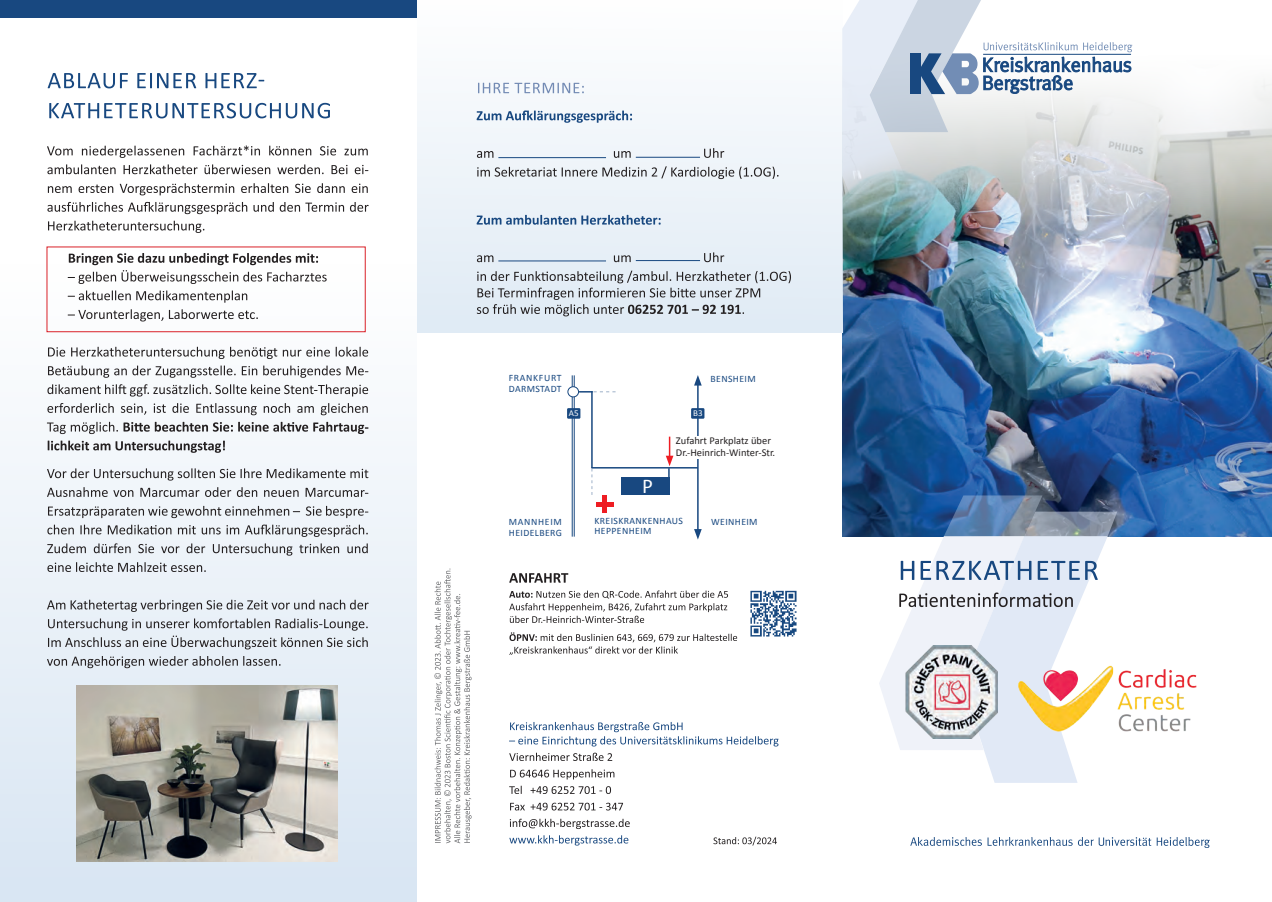
<style>
.page{position:relative;width:1272px;height:902px;background:#fff}
.page>*{position:absolute;margin:0;border:0;box-sizing:border-box;transform-origin:0 0}
.t1{font:21px "Calibri";color:#fff}
.t2{font:10.5px/12px "Calibri";color:#231f20}
.t3{font:9.75px/10.5px "Calibri";letter-spacing:.04em;color:#184880}
.t4{font:9px "Calibri";color:#fff}
</style>
<div class="page">
<img style="left:842px;top:235px;width:429px;height:301px">
<img style="left:842px;top:45px;width:429px;height:190px">
<svg style="left:842px;top:0;width:290px;height:194px"></svg>
<svg style="left:879px;top:495px;width:238px;height:287px"></svg>
<svg style="left:910px;top:837px;width:299px;height:10px"></svg>
<div style="left:0;top:264px;width:417px;height:637px;background:linear-gradient(to bottom,#fefefe,#d8e6f3)"></div>
<img style="left:76px;top:685px;width:262px;height:176px">
<div style="left:0;top:0;width:417px;height:17px;background:#184880"></div>
<svg style="left:47px;top:656px;width:233px;height:12px;background:#bbc1c8"></svg>
<svg style="left:48px;top:618px;width:320px;height:31px;background:#c7cdd3"></svg>
<svg style="left:47px;top:599px;width:321px;height:13px;background:#c2c7cd"></svg>
<svg style="left:47px;top:562px;width:159px;height:10px;background:#b8bbc1"></svg>
<svg style="left:47px;top:543px;width:321px;height:12px;background:#c5c9ce"></svg>
<svg style="left:47px;top:524px;width:321px;height:13px"></svg>
<svg style="left:48px;top:506px;width:320px;height:12px"></svg>
<svg style="left:47px;top:487px;width:321px;height:10px"></svg>
<svg style="left:47px;top:468px;width:321px;height:12px"></svg>
<svg style="left:48px;top:440px;width:177px;height:13px"></svg>
<svg style="left:47px;top:422px;width:321px;height:12px"></svg>
<svg style="left:47px;top:403px;width:321px;height:12px"></svg>
<svg style="left:47px;top:384px;width:321px;height:12px"></svg>
<svg style="left:48px;top:365px;width:320px;height:13px"></svg>
<svg style="left:48px;top:347px;width:320px;height:12px"></svg>
<svg style="left:68px;top:309px;width:190px;height:12px"></svg>
<svg style="left:68px;top:290px;width:179px;height:13px"></svg>
<svg style="left:68px;top:253px;width:258px;height:31px"></svg>
<svg style="left:48px;top:221px;width:156px;height:12px"></svg>
<svg style="left:47px;top:202px;width:321px;height:12px"></svg>
<svg style="left:48px;top:183px;width:320px;height:12px"></svg>
<svg style="left:47px;top:164px;width:321px;height:10px"></svg>
<svg style="left:47px;top:145px;width:321px;height:13px"></svg>
<svg style="left:49px;top:103px;width:281px;height:15px"></svg>
<svg style="left:48px;top:73px;width:216px;height:15px"></svg>
<img style="left:1014px;top:664px;width:183px;height:68px">
<img style="left:906px;top:645px;width:91px;height:93px">
<div style="left:417px;top:0;width:425px;height:333px;background:linear-gradient(to bottom,#fefefe,#dfeaf4)"></div>
<svg style="left:509px;top:835px;width:119px;height:10px"></svg>
<svg style="left:510px;top:818px;width:119px;height:11px"></svg>
<svg style="left:510px;top:802px;width:113px;height:8px"></svg>
<svg style="left:509px;top:785px;width:102px;height:8px"></svg>
<svg style="left:510px;top:769px;width:104px;height:10px"></svg>
<svg style="left:509px;top:752px;width:103px;height:8px"></svg>
<svg style="left:509px;top:721px;width:269px;height:25px"></svg>
<svg style="left:434px;top:568px;width:37px;height:275px"></svg>
<svg style="left:713px;top:836px;width:64px;height:9px"></svg>
<svg style="left:509px;top:632px;width:228px;height:23px"></svg>
<svg style="left:509px;top:590px;width:219px;height:33px"></svg>
<svg style="left:509px;top:573px;width:59px;height:9px"></svg>
<div style="left:602px;top:495px;width:5px;height:17px;background:#ee1d23"></div>
<hr style="left:596px;top:502px;width:17px;height:4px;background:#ee1d23">
<div style="left:621px;top:477px;width:48px;height:18px;background:#184880"></div>
<hr style="left:573px;top:375px;width:1px;height:161px;background:#184880">
<hr style="left:571px;top:375px;width:1px;height:161px;background:#184880">
<hr style="left:591px;top:391px;width:1px;height:77px;background:#184880">
<hr style="left:591px;top:467px;width:107px;height:1px;background:#184880">
<hr style="left:697px;top:383px;width:1px;height:148px;background:#184880">
<svg style="left:694px;top:375px;width:7px;height:10px"></svg>
<svg style="left:694px;top:529px;width:7px;height:10px"></svg>
<svg style="left:591px;top:468px;width:1px;height:27px"></svg>
<div style="left:568px;top:386px;width:10px;height:11px;background:#fff;border-radius:50%"></div>
<div style="left:567px;top:386px;width:12px;height:11px;border:1px solid #184880;border-radius:50%"></div>
<div style="left:691px;top:408px;width:13px;height:10px;background:#184880"></div>
<div style="left:567px;top:408px;width:13px;height:10px;background:#184880"></div>
<svg style="left:579px;top:391px;width:36px;height:1px"></svg>
<div style="left:676px;top:436px;width:100px;height:23px;background:#fff"></div>
<svg style="left:665px;top:436px;width:8px;height:45px"></svg>
<img style="left:750px;top:590px;width:47px;height:47px">
<div style="left:47px;top:247px;width:318px;height:85px;border:1px solid #da2128"></div>
<svg style="left:477px;top:270px;width:314px;height:46px;background:#c3cbd2"></svg>
<svg style="left:477px;top:252px;width:247px;height:10px;background:#d3dce5"></svg>
<svg style="left:476px;top:215px;width:184px;height:10px;background:#9db3cc"></svg>
<svg style="left:477px;top:166px;width:301px;height:13px;background:#c5c9cd"></svg>
<svg style="left:477px;top:148px;width:247px;height:10px"></svg>
<svg style="left:476px;top:110px;width:156px;height:13px"></svg>
<svg style="left:478px;top:83px;width:106px;height:10px"></svg>
<hr style="left:498px;top:157px;width:108px;height:1px;background:#184880">
<hr style="left:635px;top:157px;width:65px;height:1px;background:#184880">
<hr style="left:498px;top:261px;width:108px;height:1px;background:#184880">
<hr style="left:635px;top:260px;width:65px;height:1px;background:#184880">
<p class="t3" style="left:509px;top:372px;width:54px">FRANKFURT<br>DARMSTADT</p>
<p class="t4" style="left:569px;top:406px;width:11px">A5</p>
<h1 class="t1" style="left:642px;top:471px;width:12px">P</h1>
<p class="t3" style="left:710px;top:373px;width:47px">BENSHEIM</p>
<p class="t4" style="left:693px;top:406px;width:11px">B3</p>
<p class="t2" style="left:676px;top:434px;width:101px">Zufahrt Parkplatz über<br>Dr.-Heinrich-Winter-Str.</p>
<p class="t3" style="left:594px;top:515px;width:90px">KREISKRANKENHAUS<br>HEPPENHEIM</p>
<p class="t3" style="left:509px;top:516px;width:54px">MANNHEIM<br>HEIDELBERG</p>
<p class="t3" style="left:711px;top:516px;width:48px">WEINHEIM</p>
</div>
